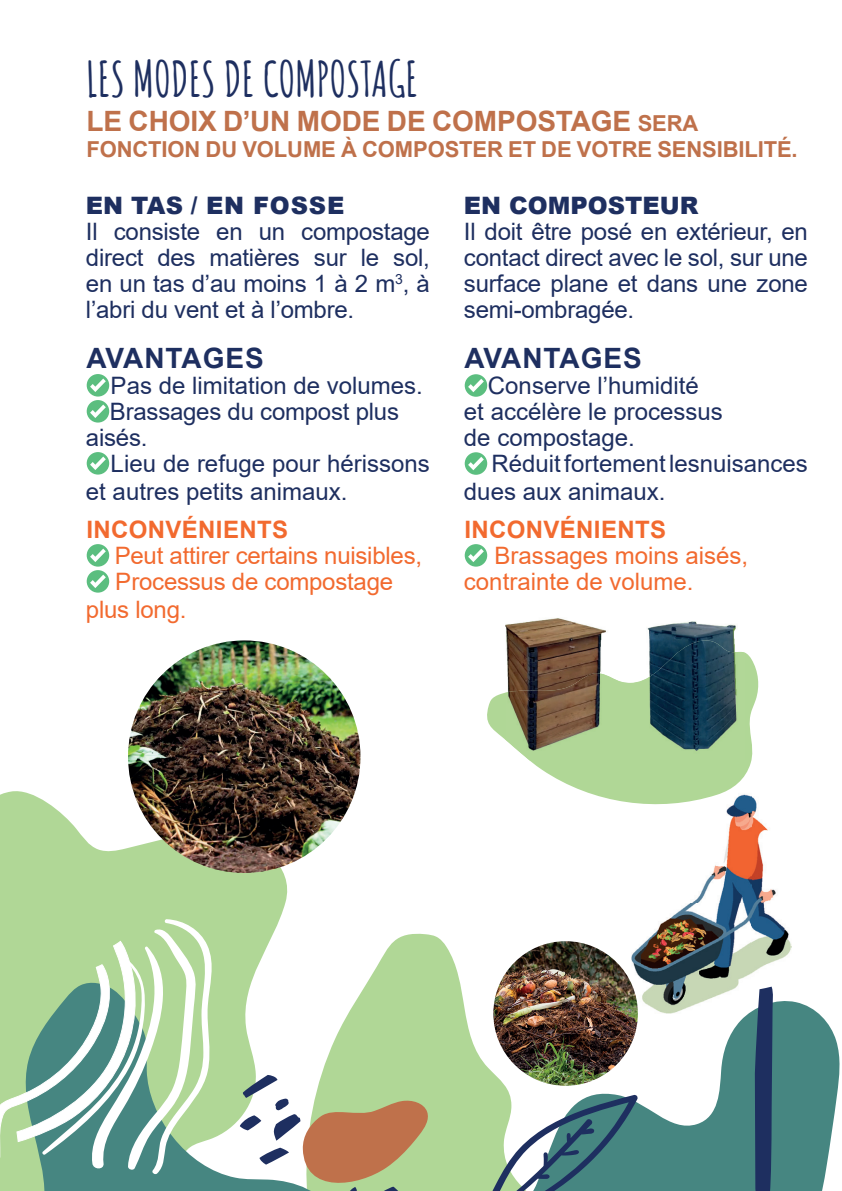
<style>
.page{position:relative;width:842px;height:1191px;background:#fff}
.page>*{position:absolute;margin:0;border:0;box-sizing:border-box;transform-origin:0 0}
.t1{font:700 48px "Amatic SC";letter-spacing:-.01em;color:#1e2f60}
.t2{font:700 28px "Arial";letter-spacing:-.005em;color:#bf714b}
.t3{font:700 28px "Arial";letter-spacing:.035em;color:#1e2f60}
.t4{font:24px/26px "Arial";color:#1e2f60;text-align:justify}
.t5{font:24px/26px "Arial";letter-spacing:-.01em;color:#f26a2f}
.t6{font:700 24px "Arial";letter-spacing:.015em;color:#f26a2f}
.t7{font:900 24px "Arial";letter-spacing:.035em;color:#1e2f60}
.t8{font:900 24px "Arial";color:#1e2f60}
.t9{font:700 22px "Arial";letter-spacing:-.005em;color:#bf714b}
.s1{font-size:22px}
</style>
<div class="page">
<img style="left:632px;top:902px;width:119px;height:95px">
<img style="left:751px;top:813px;width:41px;height:161px">
<img style="left:693px;top:865px;width:59px;height:37px">
<img style="left:723px;top:813px;width:29px;height:52px">
<div style="left:87px;top:374px;width:22px;height:22px;background:#5bbe7f;border-radius:50%"></div>
<svg style="left:90px;top:378px;width:16px;height:14px"></svg>
<div style="left:87px;top:400px;width:22px;height:22px;background:#5bbe7f;border-radius:50%"></div>
<svg style="left:90px;top:404px;width:16px;height:14px"></svg>
<div style="left:87px;top:452px;width:22px;height:22px;background:#5bbe7f;border-radius:50%"></div>
<svg style="left:90px;top:456px;width:16px;height:14px"></svg>
<div style="left:87px;top:544px;width:22px;height:22px;background:#5bbe7f;border-radius:50%"></div>
<svg style="left:90px;top:548px;width:16px;height:14px"></svg>
<div style="left:87px;top:570px;width:22px;height:22px;background:#5bbe7f;border-radius:50%"></div>
<svg style="left:90px;top:574px;width:16px;height:14px"></svg>
<div style="left:465px;top:374px;width:22px;height:23px;background:#5bbe7f;border-radius:50%"></div>
<svg style="left:468px;top:379px;width:16px;height:13px"></svg>
<div style="left:465px;top:452px;width:22px;height:23px;background:#5bbe7f;border-radius:50%"></div>
<svg style="left:468px;top:457px;width:16px;height:13px"></svg>
<div style="left:465px;top:544px;width:22px;height:22px;background:#5bbe7f;border-radius:50%"></div>
<svg style="left:468px;top:548px;width:16px;height:14px"></svg>
<svg style="left:0;top:789px;width:296px;height:402px;fill:#b0d796"></svg>
<svg style="left:294px;top:931px;width:310px;height:144px"></svg>
<svg style="left:17px;top:980px;width:321px;height:211px"></svg>
<svg style="left:0;top:919px;width:216px;height:256px"></svg>
<svg style="left:404px;top:997px;width:436px;height:194px"></svg>
<svg style="left:240px;top:1075px;width:190px;height:116px"></svg>
<svg style="left:755px;top:986px;width:19px;height:205px;background:#2b426a"></svg>
<svg style="left:473px;top:1094px;width:165px;height:97px"></svg>
<svg style="left:487px;top:653px;width:272px;height:160px"></svg>
<img style="left:505px;top:618px;width:231px;height:22px">
<img style="left:505px;top:640px;width:241px;height:121px">
<img style="left:493px;top:941px;width:145px;height:144px;border-radius:72px">
<img style="left:128px;top:640px;width:232px;height:233px;border-radius:116px">
<h1 class="t1" style="left:86px;top:42px;width:334px">LES MODES DE COMPOSTAGE</h1>
<p class="t2" style="left:86px;top:101px;width:613px">LE CHOIX D’UN MODE DE COMPOSTAGE <span class="s1">SERA</span></p>
<p class="t9" style="left:86px;top:134px;width:713px">FONCTION DU VOLUME À COMPOSTER ET DE VOTRE SENSIBILITÉ.</p>
<p class="t7" style="left:86px;top:188px;width:260px">EN TAS / EN FOSSE</p>
<p class="t4" style="left:86px;top:218px;width:345px">Il consiste en un compostage direct des matières sur le sol, en un tas d’au moins 1 à 2 m<sup>3</sup>, à l’abri du vent et à l’ombre.</p>
<p class="t3" style="left:86px;top:338px;width:179px">AVANTAGES</p>
<p class="t4" style="left:110px;top:372px;width:314px">Pas de limitation de volumes.</p>
<p class="t4" style="left:110px;top:398px;width:291px">Brassages du compost plus</p>
<p class="t4" style="left:86px;top:424px;width:63px">aisés.</p>
<p class="t4" style="left:110px;top:450px;width:321px">Lieu de refuge pour hérissons</p>
<p class="t4" style="left:86px;top:478px;width:263px">et autres petits animaux.</p>
<p class="t6" style="left:86px;top:512px;width:203px">INCONVÉNIENTS</p>
<p class="t5" style="left:115px;top:542px;width:309px">Peut attirer certains nuisibles,</p>
<p class="t5" style="left:115px;top:568px;width:279px">Processus de compostage</p>
<p class="t5" style="left:86px;top:596px;width:102px">plus long.</p>
<p class="t8" style="left:464px;top:188px;width:236px">EN COMPOSTEUR</p>
<p class="t4" style="left:464px;top:218px;width:345px">Il doit être posé en extérieur, en contact direct avec le sol, sur une surface plane et dans une zone semi-ombragée.</p>
<p class="t3" style="left:464px;top:338px;width:179px">AVANTAGES</p>
<p class="t4" style="left:464px;top:372px;width:260px;text-align:left;text-indent:24px">Conserve l’humidité et accélère le processus de compostage.</p>
<p class="t4" style="left:464px;top:449px;width:345px;line-height:28px;text-indent:27px">Réduit fortement lesnuisances dues aux animaux.</p>
<p class="t6" style="left:464px;top:512px;width:203px">INCONVÉNIENTS</p>
<p class="t5" style="left:464px;top:542px;width:286px;text-indent:31px">Brassages moins aisés, contrainte de volume.</p>
</div>
